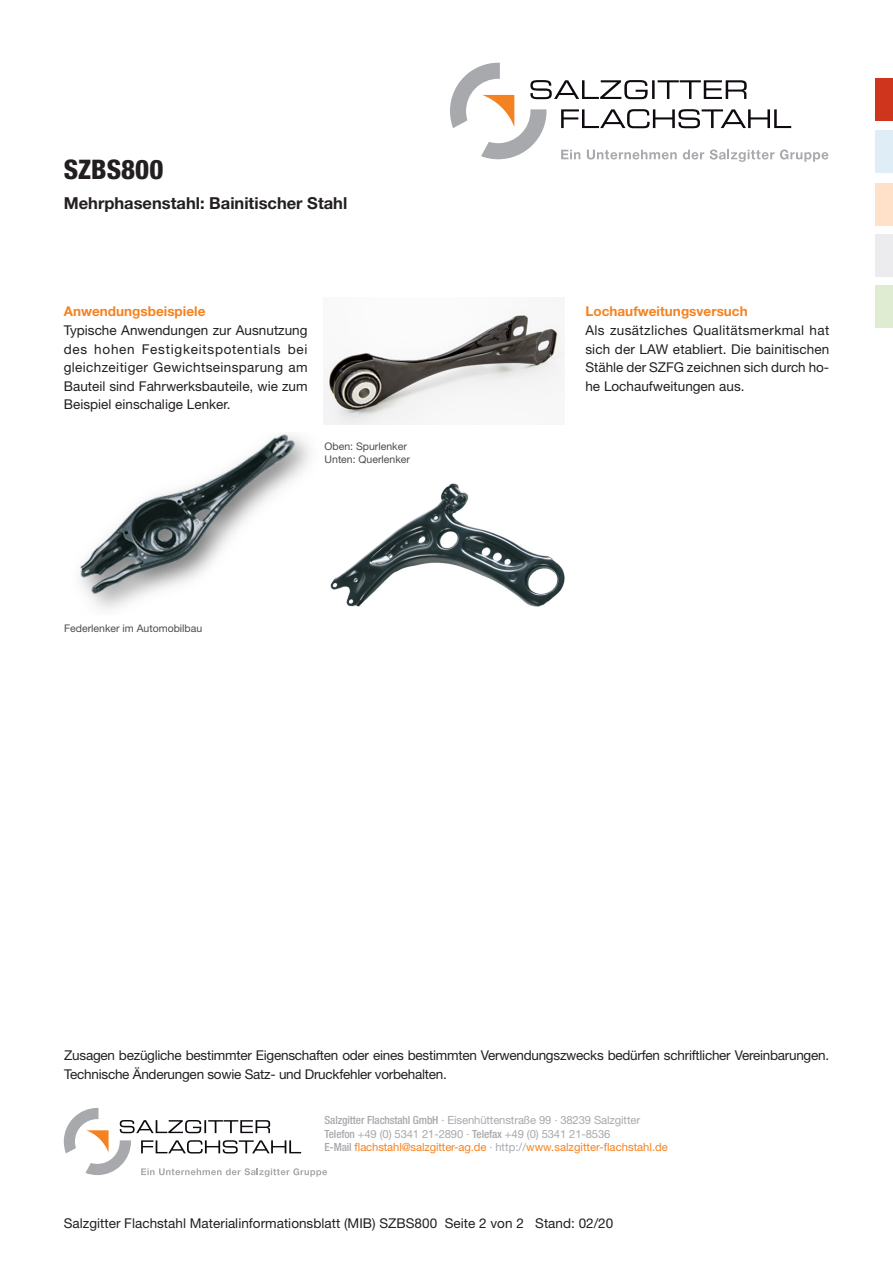
<style>
.page{position:relative;width:893px;height:1263px;background:#fff}
.page>*{position:absolute;margin:0;border:0;box-sizing:border-box;transform-origin:0 0}
._03_head{font:800 condensed 27px "Helvetica Neue LT";color:#231f20}
._04_subhead{font:700 16.5px "Helvetica Neue LT";color:#231f20}
._05_copy_1st_Absatz{font:13.5px/18.6px "Helvetica Neue LT";letter-spacing:-.02em;color:#231f20;text-align:justify}
._05_copy_1st_Absatz-2{font:13.5px "Helvetica Neue LT";color:#231f20}
._05_copysubhead{font:700 13.5px "Helvetica Neue LT";color:#f58220}
._05_copy_2ter_Absatz{font:11.25px/13.5px "Helvetica Neue LT";letter-spacing:-.01em;color:#f58220}
._05_copy_2ter_Absatz-2{font:11.25px "Helvetica Neue LT";letter-spacing:-.01em;color:#a8a9ad}
._09_bildunterzeile{font:10.5px "Helvetica Neue LT";color:#4b4c4d}
.s1{font-weight:500;font-stretch:condensed}
.s2{font-weight:500;font-stretch:condensed;color:#a8a9ad}
.s3{color:#a8a9ad}
</style>
<div class="page">
<div style="left:876px;top:78px;width:17px;height:43px;background:#cf351c"></div>
<div style="left:876px;top:130px;width:17px;height:43px;background:#dfeef6"></div>
<div style="left:876px;top:183px;width:17px;height:43px;background:#fee1c8"></div>
<div style="left:876px;top:234px;width:17px;height:43px;background:#ececee"></div>
<div style="left:876px;top:285px;width:17px;height:43px;background:#e0ecd1"></div>
<svg style="left:450px;top:63px;width:378px;height:99px"></svg>
<svg style="left:64px;top:1108px;width:263px;height:69px"></svg>
<img style="left:80px;top:434px;width:230px;height:175px">
<img style="left:323px;top:314px;width:241px;height:111px">
<img style="left:330px;top:483px;width:235px;height:124px">
<p class="_03_head" style="left:64px;top:152px;width:101px">SZBS800</p>
<p class="_04_subhead" style="left:64px;top:193px;width:285px">Mehrphasenstahl: Bainitischer Stahl</p>
<p class="_05_copysubhead" style="left:64px;top:303px;width:143px">Anwendungsbeispiele</p>
<p class="_05_copy_1st_Absatz" style="left:64px;top:321px;width:245px">Typische Anwendungen zur Ausnutzung des hohen Festigkeitspotentials bei gleichzeitiger Gewichtseinsparung am Bauteil sind Fahrwerksbauteile, wie zum Beispiel einschalige Lenker.</p>
<p class="_09_bildunterzeile" style="left:325px;top:440px;width:84px">Oben: Spurlenker</p>
<p class="_09_bildunterzeile" style="left:325px;top:453px;width:87px">Unten: Querlenker</p>
<p class="_09_bildunterzeile" style="left:64px;top:622px;width:140px">Federlenker im Automobilbau</p>
<p class="_05_copysubhead" style="left:585px;top:303px;width:164px">Lochaufweitungsversuch</p>
<p class="_05_copy_1st_Absatz" style="left:585px;top:321px;width:245px">Als zusätzliches Qualitätsmerkmal hat sich der LAW etabliert. Die bainitischen Stähle der SZFG zeichnen sich durch ho&shy;he Lochaufweitungen aus.</p>
<p class="_05_copy_1st_Absatz" style="left:64px;top:1046px;width:766px">Zusagen bezügliche bestimmter Eigenschaften oder eines bestimmten Verwendungszwecks bedürfen schriftlicher Vereinbarungen.<br>Technische Änderungen sowie Satz- und Druckfehler vorbehalten.</p>
<p class="_05_copy_2ter_Absatz-2" style="left:325px;top:1113px;width:317px"><span class="s1">Salzgitter Flachstahl GmbH</span> · Eisenhüttenstraße 99 · 38239 Salzgitter</p>
<p class="_05_copy_2ter_Absatz" style="left:325px;top:1127px;width:345px"><span class="s2">Telefon</span> <span class="s3">+49 (0) 5341 21-2890 ·</span> <span class="s2">Telefax</span> <span class="s3">+49 (0) 5341 21-8536<br></span><span class="s2">E-Mail</span> flachstahl@salzgitter-ag.de <span class="s3">· http://</span>www.salzgitter-flachstahl.de</p>
<p class="_05_copy_1st_Absatz-2" style="left:64px;top:1215px;width:551px">Salzgitter Flachstahl Materialinformationsblatt (MIB) SZBS800 Seite 2 von 2 Stand: 02/20</p>
</div>
